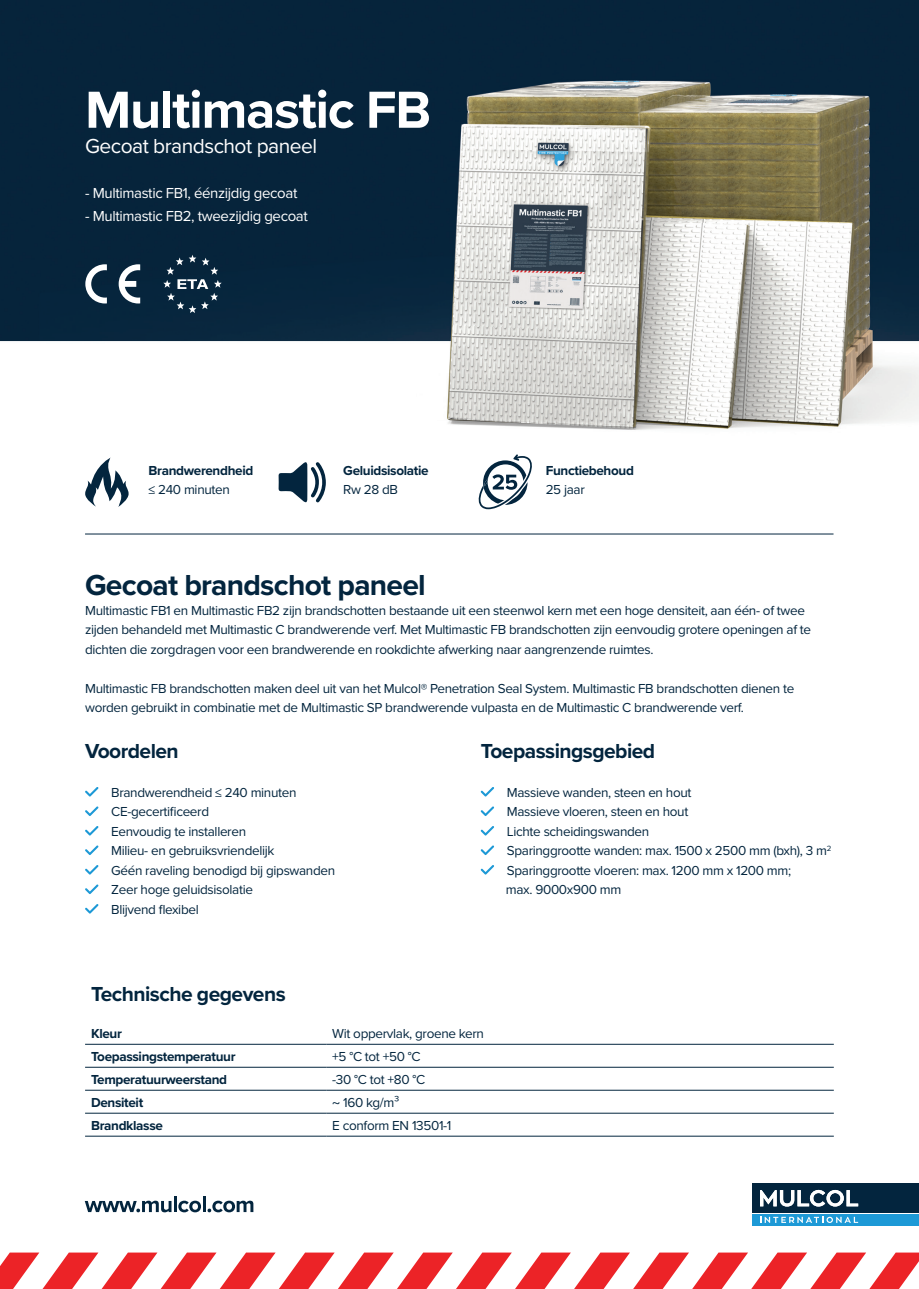
<style>
.page{position:relative;width:919px;height:1289px;background:#fff}
.page>*{position:absolute;margin:0;border:0;box-sizing:border-box;transform-origin:0 0}
.t1{font:700 54px "Proxima Nova";letter-spacing:-.025em;color:#fff}
.Koppen{font:700 30px "Proxima Nova";letter-spacing:-.025em;color:#03253e}
.Subkoppen{font:700 21px "Proxima Nova";letter-spacing:-.025em;color:#03253e}
.t2{font:21px "Proxima Nova";letter-spacing:-.025em;color:#fff}
.t3{font:15px "Proxima Nova";letter-spacing:-.025em;color:#fff}
.Italic_Klein{font:13.5px/19.5px "Proxima Nova";letter-spacing:-.025em;color:#03253e}
.t4{font:700 13.5px "Proxima Nova";letter-spacing:-.025em;color:#03253e}
.s1{font-family:"Myriad Pro"}
</style>
<div class="page">
<img style="left:0;top:0;width:918px;height:1226px">
<hr style="left:85px;top:533px;width:748px;height:1px;background:#03253e">
<svg style="left:85px;top:1200px;width:86px;height:12px"></svg>
<hr style="left:174px;top:1196px;width:3px;height:15px;background:#03253e">
<svg style="left:178px;top:1196px;width:75px;height:16px"></svg>
<div style="left:752px;top:1183px;width:166px;height:29px;background:#03253e"></div>
<div style="left:752px;top:1214px;width:166px;height:11px;background:#1d99d6"></div>
<svg style="left:760px;top:1189px;width:98px;height:17px"></svg>
<svg style="left:760px;top:1216px;width:98px;height:6px"></svg>
<svg style="left:0;top:1252px;width:918px;height:36px"></svg>
<svg style="left:85px;top:264px;width:55px;height:39px"></svg>
<svg style="left:163px;top:255px;width:59px;height:58px;background:#243f54"></svg>
<svg style="left:85px;top:457px;width:44px;height:50px"></svg>
<svg style="left:278px;top:461px;width:48px;height:42px"></svg>
<svg style="left:478px;top:454px;width:54px;height:55px"></svg>
<svg style="left:85px;top:786px;width:13px;height:10px"></svg>
<svg style="left:85px;top:806px;width:13px;height:10px"></svg>
<svg style="left:85px;top:825px;width:13px;height:10px"></svg>
<svg style="left:85px;top:845px;width:13px;height:10px"></svg>
<svg style="left:85px;top:864px;width:13px;height:10px"></svg>
<svg style="left:85px;top:884px;width:13px;height:10px"></svg>
<svg style="left:85px;top:903px;width:13px;height:10px"></svg>
<svg style="left:480px;top:786px;width:14px;height:10px"></svg>
<svg style="left:480px;top:806px;width:14px;height:10px"></svg>
<svg style="left:480px;top:825px;width:14px;height:10px"></svg>
<svg style="left:480px;top:845px;width:14px;height:10px"></svg>
<svg style="left:480px;top:864px;width:14px;height:10px"></svg>
<hr style="left:85px;top:1044px;width:241px;height:1px;background:#03253e">
<hr style="left:326px;top:1044px;width:507px;height:1px;background:#03253e">
<hr style="left:85px;top:1066px;width:241px;height:1px;background:#03253e">
<hr style="left:326px;top:1066px;width:507px;height:1px;background:#03253e">
<hr style="left:85px;top:1089px;width:241px;height:1px;background:#03253e">
<hr style="left:326px;top:1089px;width:507px;height:1px;background:#03253e">
<hr style="left:85px;top:1112px;width:241px;height:1px;background:#03253e">
<hr style="left:326px;top:1112px;width:507px;height:1px;background:#03253e">
<hr style="left:85px;top:1135px;width:241px;height:1px;background:#03253e">
<hr style="left:326px;top:1135px;width:507px;height:1px;background:#03253e">
<p class="t1" style="left:85px;top:69px;width:347px">Multimastic FB</p>
<p class="t2" style="left:85px;top:131px;width:233px">Gecoat brandschot paneel</p>
<p class="t3" style="left:85px;top:182px;width:214px">- Multimastic FB1, éénzijdig gecoat</p>
<p class="t3" style="left:85px;top:205px;width:224px">- Multimastic FB2, tweezijdig gecoat</p>
<p class="t4" style="left:149px;top:460px;width:106px">Brandwerendheid</p>
<p class="Italic_Klein" style="left:149px;top:479px;width:83px">≤ 240 minuten</p>
<p class="t4" style="left:343px;top:460px;width:87px">Geluidsisolatie</p>
<p class="Italic_Klein" style="left:343px;top:479px;width:56px">Rw 28 dB</p>
<p class="t4" style="left:545px;top:460px;width:90px">Functiebehoud</p>
<p class="Italic_Klein" style="left:545px;top:479px;width:41px">25 jaar</p>
<p class="Koppen" style="left:85px;top:563px;width:342px">Gecoat brandschot paneel</p>
<p class="Italic_Klein" style="left:85px;top:600px;width:727px">Multimastic FB1 en Multimastic FB2 zijn brandschotten bestaande uit een steenwol kern met een hoge densiteit, aan één- of twee zijden behandeld met Multimastic C brandwerende verf. Met Multimastic FB brandschotten zijn eenvoudig grotere openingen af te dichten die zorgdragen voor een brandwerende en rookdichte afwerking naar aangrenzende ruimtes.</p>
<p class="Italic_Klein" style="left:85px;top:678px;width:710px">Multimastic FB brandschotten maken deel uit van het Mulcol® Penetration Seal System. Multimastic FB brandschotten dienen te worden gebruikt in combinatie met de Multimastic SP brandwerende vulpasta en de Multimastic C brandwerende verf.</p>
<p class="Subkoppen" style="left:85px;top:734px;width:95px">Voordelen</p>
<p class="Italic_Klein" style="left:111px;top:781px;width:187px">Brandwerendheid ≤ 240 minuten</p>
<p class="Italic_Klein" style="left:111px;top:801px;width:99px">CE-gecertificeerd</p>
<p class="Italic_Klein" style="left:111px;top:820px;width:136px">Eenvoudig te installeren</p>
<p class="Italic_Klein" style="left:111px;top:840px;width:165px">Milieu- en gebruiksvriendelijk</p>
<p class="Italic_Klein" style="left:111px;top:859px;width:225px">Géén raveling benodigd bij gipswanden</p>
<p class="Italic_Klein" style="left:111px;top:879px;width:143px">Zeer hoge geluidsisolatie</p>
<p class="Italic_Klein" style="left:111px;top:898px;width:89px">Blijvend flexibel</p>
<p class="Subkoppen" style="left:480px;top:734px;width:176px">Toepassingsgebied</p>
<p class="Italic_Klein" style="left:507px;top:781px;width:186px">Massieve wanden, steen en hout</p>
<p class="Italic_Klein" style="left:507px;top:801px;width:183px">Massieve vloeren, steen en hout</p>
<p class="Italic_Klein" style="left:507px;top:820px;width:144px">Lichte scheidingswanden</p>
<p class="Italic_Klein" style="left:507px;top:840px;width:326px">Sparinggrootte wanden: max. 1500 x 2500 mm (bxh), 3 m<sup>2</sup></p>
<p class="Italic_Klein" style="left:507px;top:859px;width:286px">Sparinggrootte vloeren: max. 1200 mm x 1200 mm;</p>
<p class="Italic_Klein" style="left:506px;top:879px;width:117px">max. 9000x900 mm</p>
<p class="Subkoppen" style="left:91px;top:978px;width:196px">Technische gegevens</p>
<p class="t4" style="left:91px;top:1023px;width:32px">Kleur</p>
<p class="Italic_Klein" style="left:332px;top:1023px;width:153px">Wit oppervlak, groene kern</p>
<p class="t4" style="left:91px;top:1046px;width:146px">Toepassingstemperatuur</p>
<p class="Italic_Klein" style="left:332px;top:1046px;width:90px">+5 °C tot +50 °C</p>
<p class="t4" style="left:91px;top:1069px;width:137px">Temperatuurweerstand</p>
<p class="Italic_Klein" style="left:332px;top:1069px;width:94px">-30 °C tot +80 °C</p>
<p class="t4" style="left:91px;top:1092px;width:54px">Densiteit</p>
<p class="Italic_Klein" style="left:332px;top:1092px;width:68px"><span class="s1">~</span> 160 kg/m³</p>
<p class="t4" style="left:91px;top:1115px;width:73px">Brandklasse</p>
<p class="Italic_Klein" style="left:332px;top:1115px;width:121px">E conform EN 13501-1</p>
</div>
